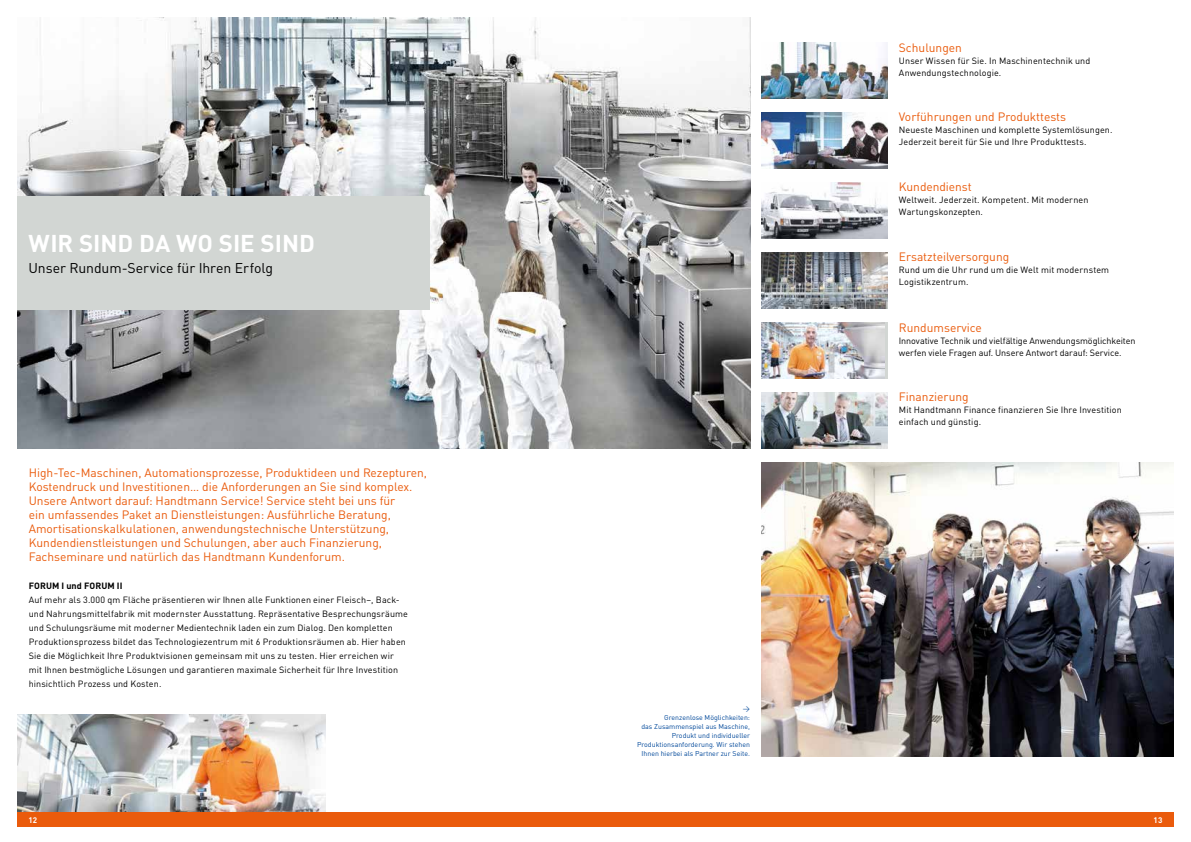
<style>
.page{position:relative;width:1191px;height:842px;background:#fff}
.page>*{position:absolute;margin:0;border:0;box-sizing:border-box;transform-origin:0 0}
.t1{font:700 24px "DIN Pro";color:#fff}
.t2{font:14px "DIN Pro";letter-spacing:-.005em;color:#000}
.t3{font:12px/14px "DIN Pro";color:#ea5b0c}
.t4{font:9px/14px "DIN Pro";letter-spacing:.01em;color:#000}
.t5{font:9px/12px "DIN Pro";letter-spacing:-.01em;color:#000}
.t6{font:700 9px "DIN Pro";letter-spacing:.01em;color:#000}
.t7{font:700 8px "DIN Pro";color:#fff}
.t8{font:7px/9px "DIN Pro";color:#00489a;text-align:right}
</style>
<div class="page">
<img style="left:17px;top:17px;width:733px;height:432px">
<img style="left:17px;top:715px;width:309px;height:98px">
<div style="left:17px;top:813px;width:1157px;height:14px;background:#ea5b0c"></div>
<div style="left:17px;top:196px;width:413px;height:113px;background:#d2d6d3"></div>
<img style="left:761px;top:463px;width:413px;height:294px">
<img style="left:761px;top:43px;width:126px;height:56px">
<img style="left:761px;top:113px;width:126px;height:56px">
<img style="left:761px;top:183px;width:126px;height:56px">
<img style="left:761px;top:253px;width:126px;height:56px">
<div style="left:761px;top:323px;width:126px;height:56px;background:linear-gradient(to bottom,#d2d6d3,#d2d6d3)"></div>
<img style="left:761px;top:323px;width:123px;height:56px">
<img style="left:761px;top:393px;width:126px;height:56px">
<h3 class="t3" style="left:899px;top:40px;width:65px">Schulungen</h3>
<p class="t4" style="left:899px;top:54px;width:193px;line-height:12px">Unser Wissen für Sie. In Maschinentechnik und<br>Anwendungstechnologie.</p>
<h3 class="t3" style="left:899px;top:109px;width:169px">Vorführungen und Produkttests</h3>
<p class="t4" style="left:899px;top:123px;width:215px;line-height:12px">Neueste Maschinen und komplette Systemlösungen.<br>Jederzeit bereit für Sie und Ihre Produkttests.</p>
<h1 class="t1" style="left:29px;top:223px;width:288px">WIR SIND DA WO SIE SIND</h1>
<h2 class="t2" style="left:28px;top:257px;width:246px">Unser Rundum-Service für Ihren Erfolg</h2>
<p class="t3" style="left:29px;top:464px;width:400px">High-Tec-Maschinen, Automationsprozesse, Produktideen und Rezepturen, Kostendruck und Investitionen… die Anforderungen an Sie sind komplex.<br>Unsere Antwort darauf: Handtmann Service! Service steht bei uns für<br>ein umfassendes Paket an Dienstleistungen: Ausführliche Beratung, Amortisationskalkulationen, anwendungstechnische Unterstützung, Kundendienstleistungen und Schulungen, aber auch Finanzierung, Fachseminare und natürlich das Handtmann Kundenforum.</p>
<p class="t6" style="left:29px;top:578px;width:95px">FORUM I und FORUM II</p>
<p class="t4" style="left:29px;top:592px;width:381px">Auf mehr als 3.000 qm Fläche präsentieren wir Ihnen alle Funktionen einer Fleisch–, Back&shy;und Nahrungsmittelfabrik mit modernster Ausstattung. Repräsentative Besprechungsräume und Schulungsräume mit moderner Medientechnik laden ein zum Dialog. Den kompletten Produktionsprozess bildet das Technologiezentrum mit 6 Produktionsräumen ab. Hier haben Sie die Möglichkeit Ihre Produktvisionen gemeinsam mit uns zu testen. Hier erreichen wir mit Ihnen bestmögliche Lösungen und garantieren maximale Sicherheit für Ihre Investition hinsichtlich Prozess und Kosten.</p>
<p class="t8" style="left:637px;top:703px;width:114px">→<br>Grenzenlose Möglichkeiten:<br>das Zusammenspiel aus Maschine,<br>Produkt und individueller<br>Produktionsanforderung. Wir stehen<br>Ihnen hierbei als Partner zur Seite.</p>
<h3 class="t3" style="left:899px;top:179px;width:75px">Kundendienst</h3>
<p class="t4" style="left:899px;top:193px;width:191px;line-height:12px">Weltweit. Jederzeit. Kompetent. Mit modernen<br>Wartungskonzepten.</p>
<h3 class="t3" style="left:899px;top:249px;width:112px">Ersatzteilversorgung</h3>
<p class="t4" style="left:899px;top:263px;width:212px;line-height:12px">Rund um die Uhr rund um die Welt mit modernstem<br>Logistikzentrum.</p>
<h3 class="t3" style="left:899px;top:320px;width:85px">Rundumservice</h3>
<p class="t5" style="left:899px;top:334px;width:238px">Innovative Technik und vielfältige Anwendungsmöglichkeiten werfen viele Fragen auf. Unsere Antwort darauf: Service.</p>
<h3 class="t3" style="left:899px;top:389px;width:71px">Finanzierung</h3>
<p class="t4" style="left:899px;top:403px;width:224px;line-height:12px">Mit Handtmann Finance finanzieren Sie Ihre Investition einfach und günstig.</p>
<p class="t7" style="left:28px;top:813px;width:10px">12</p>
<p class="t7" style="left:1153px;top:813px;width:10px">13</p>
</div>
